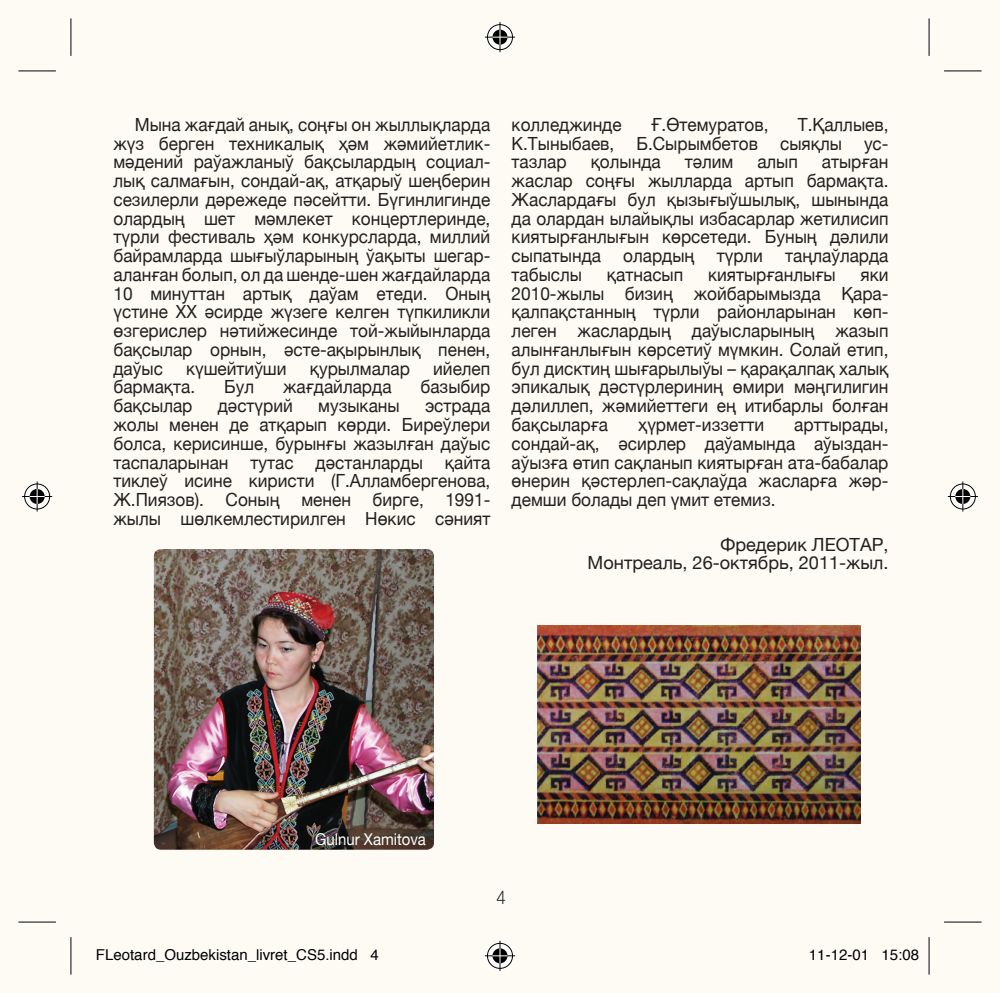
<style>
.page{position:relative;width:1000px;height:993px;background:#fff}
.page>*{position:absolute;margin:0;border:0;box-sizing:border-box;transform-origin:0 0}
.t1{font:300 18.75px "Helvetica Neue";color:#231f20;scale:.9 1}
.Parag_standard{font:18px/18.8px "Helvetica Neue";color:#231f20;text-align:justify;scale:.95 1}
.Corps_de_texte{font:18px "Helvetica Neue";color:#231f20}
.Nom_musicien{font:16.25px "Helvetica Neue";color:#fff;scale:.92 1}
.t2{font:15px "Helvetica";color:#000}
</style>
<div class="page">
<div style="left:0;top:0;width:999px;height:992px;background:#fefaf4"></div>
<img style="left:154px;top:549px;width:280px;height:300px">
<img style="left:537px;top:625px;width:323px;height:198px">
<hr style="left:18px;top:69px;width:38px;height:3px;background:#fff">
<hr style="left:943px;top:69px;width:38px;height:3px;background:#fff">
<hr style="left:18px;top:920px;width:38px;height:3px;background:#fff">
<hr style="left:943px;top:920px;width:38px;height:3px;background:#fff">
<hr style="left:69px;top:18px;width:3px;height:38px;background:#fff">
<hr style="left:69px;top:936px;width:3px;height:38px;background:#fff">
<hr style="left:927px;top:18px;width:3px;height:38px;background:#fff">
<hr style="left:927px;top:936px;width:3px;height:38px;background:#fff">
<hr style="left:18px;top:70px;width:38px;height:1px;background:#000">
<hr style="left:943px;top:70px;width:38px;height:1px;background:#000">
<hr style="left:18px;top:921px;width:38px;height:1px;background:#000">
<hr style="left:943px;top:921px;width:38px;height:1px;background:#000">
<hr style="left:70px;top:18px;width:1px;height:38px;background:#000">
<hr style="left:70px;top:936px;width:1px;height:38px;background:#000">
<hr style="left:928px;top:18px;width:1px;height:38px;background:#000">
<hr style="left:928px;top:936px;width:1px;height:38px;background:#000">
<div style="left:486px;top:23px;width:28px;height:28px;border:3px solid #fff;border-radius:50%"></div>
<hr style="left:485px;top:36px;width:30px;height:3px;background:#fff">
<hr style="left:498px;top:22px;width:3px;height:30px;background:#fff">
<div style="left:491px;top:28px;width:18px;height:18px;border:3px solid #fff;border-radius:50%"></div>
<div style="left:487px;top:24px;width:25px;height:26px;border:1px solid #000;border-radius:50%"></div>
<hr style="left:485px;top:37px;width:30px;height:1px;background:#000">
<hr style="left:499px;top:22px;width:1px;height:30px;background:#000">
<svg style="left:492px;top:30px;width:15px;height:15px"></svg>
<div style="left:486px;top:941px;width:28px;height:28px;border:3px solid #fff;border-radius:50%"></div>
<svg style="left:485px;top:953px;width:30px;height:4px"></svg>
<hr style="left:498px;top:940px;width:3px;height:30px;background:#fff">
<div style="left:491px;top:946px;width:18px;height:18px;border:3px solid #fff;border-radius:50%"></div>
<div style="left:487px;top:942px;width:25px;height:26px;border:1px solid #000;border-radius:50%"></div>
<hr style="left:485px;top:955px;width:30px;height:1px;background:#000">
<hr style="left:499px;top:940px;width:1px;height:30px;background:#000">
<svg style="left:492px;top:948px;width:15px;height:15px"></svg>
<div style="left:23px;top:482px;width:28px;height:28px;border:3px solid #fff;border-radius:50%"></div>
<hr style="left:22px;top:494px;width:30px;height:4px;background:#fff">
<hr style="left:36px;top:481px;width:3px;height:30px;background:#fff">
<div style="left:28px;top:487px;width:18px;height:18px;border:3px solid #fff;border-radius:50%"></div>
<div style="left:24px;top:483px;width:26px;height:26px;border:1px solid #000;border-radius:50%"></div>
<hr style="left:22px;top:496px;width:30px;height:1px;background:#000">
<hr style="left:37px;top:481px;width:1px;height:30px;background:#000">
<svg style="left:30px;top:489px;width:15px;height:15px"></svg>
<div style="left:948px;top:482px;width:28px;height:28px;border:3px solid #fff;border-radius:50%"></div>
<hr style="left:947px;top:494px;width:30px;height:4px;background:#fff">
<hr style="left:961px;top:481px;width:3px;height:30px;background:#fff">
<div style="left:953px;top:487px;width:18px;height:18px;border:3px solid #fff;border-radius:50%"></div>
<div style="left:949px;top:483px;width:26px;height:26px;border:1px solid #000;border-radius:50%"></div>
<hr style="left:947px;top:496px;width:30px;height:1px;background:#000">
<hr style="left:962px;top:481px;width:1px;height:30px;background:#000">
<svg style="left:955px;top:489px;width:15px;height:15px"></svg>
<svg style="left:97px;top:949px;width:260px;height:11px"></svg>
<svg style="left:371px;top:949px;width:7px;height:11px"></svg>
<svg style="left:810px;top:949px;width:56px;height:11px"></svg>
<svg style="left:883px;top:949px;width:35px;height:11px"></svg>
<p class="Parag_standard" style="left:113px;top:114px;width:398px;text-indent:21px">Мына жағдай анық, соңғы он жыллықларда жүз берген техникалық ҳәм жәмийетлик&shy;мәдений раўажланыў бақсылардың социал&shy;лық салмағын, сондай-ақ, атқарыў шеңберин сезилерли дәрежеде пәсейтти. Бүгинлигинде олардың шет мәмлекет концертлеринде, түрли фестиваль ҳәм конкурсларда, миллий байрамларда шығыўларының ўақыты шегар&shy;аланған болып, ол да шенде-шен жағдайларда 10 минуттан артық даўам етеди. Оның үстине ХХ әсирде жүзеге келген түпкиликли өзгерислер нәтийжесинде той-жыйынларда бақсылар орнын, әсте-ақырынлық пенен, даўыс</p>
<p class="Parag_standard" style="left:186px;top:357px;width:107px">күшейтиўши</p>
<p class="Parag_standard" style="left:310px;top:357px;width:107px">қурылмалар</p>
<p class="Parag_standard" style="left:433px;top:357px;width:62px">ийелеп</p>
<p class="Parag_standard" style="left:113px;top:376px;width:88px">бармақта.</p>
<p class="Parag_standard" style="left:224px;top:376px;width:33px">Бул</p>
<p class="Parag_standard" style="left:283px;top:376px;width:116px">жағдайларда</p>
<p class="Parag_standard" style="left:420px;top:376px;width:75px">базыбир</p>
<p class="Parag_standard" style="left:113px;top:395px;width:85px">бақсылар</p>
<p class="Parag_standard" style="left:218px;top:395px;width:81px">дәстүрий</p>
<p class="Parag_standard" style="left:318px;top:395px;width:87px">музыканы</p>
<p class="Parag_standard" style="left:113px;top:395px;width:398px;text-indent:311px">эстрада жолы менен де атқарып көрди. Биреўлери болса, керисинше, бурынғы жазылған даўыс таспаларынан тутас дәстанларды қайта тиклеў исине киристи (Г.Алламбергенова, Ж.Пиязов). Соның менен бирге, 1991- жылы шөлкемлестирилген Нөкис сәният</p>
<p class="Parag_standard" style="left:511px;top:114px;width:117px">колледжинде</p>
<p class="Parag_standard" style="left:651px;top:114px;width:125px">Ғ.Өтемуратов,</p>
<p class="Parag_standard" style="left:511px;top:114px;width:398px;text-indent:286px">Т.Қаллыев, К.Тыныбаев, Б.Сырымбетов сыяқлы ус&shy;тазлар</p>
<p class="Parag_standard" style="left:511px;top:151px;width:398px;text-indent:310px">атырған жаслар соңғы жылларда артып бармақта.<br>Жаслардағы бул қызығыўшылық, шынында да олардан ылайықлы избасарлар жетилисип киятырғанлығын көрсетеди. Буның дәлили сыпатында олардың түрли таңлаўларда табыслы</p>
<p class="Parag_standard" style="left:590px;top:151px;width:75px">қолында</p>
<p class="Parag_standard" style="left:684px;top:151px;width:53px">тәлим</p>
<p class="Parag_standard" style="left:757px;top:151px;width:44px">алып</p>
<p class="Parag_standard" style="left:606px;top:264px;width:82px">қатнасып</p>
<p class="Parag_standard" style="left:708px;top:264px;width:136px">киятырғанлығы</p>
<p class="Parag_standard" style="left:511px;top:264px;width:398px;text-indent:349px">яки 2010-жылы бизиң жойбарымызда Қара&shy;қалпақстанның түрли районларынан көп&shy;леген жаслардың даўысларының жазып алынғанлығын көрсетиў мүмкин. Солай етип, бул дисктиң шығарылыўы – қарақалпақ халық эпикалық дәстүрлериниң өмири мәңгилигин дәлиллеп, жәмийеттеги ең итибарлы болған бақсыларға</p>
<p class="Parag_standard" style="left:511px;top:414px;width:398px;text-indent:282px">арттырады, сондай-ақ, әсирлер даўамында аўыздан&shy;аўызға өтип сақланып киятырған ата-бабалар өнерин қәстерлеп-сақлаўда жасларға жәр&shy;демши болады деп үмит етемиз.</p>
<p class="Corps_de_texte" style="left:720px;top:528px;width:169px">Фредерик ЛЕОТАР,</p>
<p class="Corps_de_texte" style="left:587px;top:547px;width:302px">Монтреаль, 26-октябрь, 2011-жыл.</p>
<p class="Parag_standard" style="left:638px;top:414px;width:134px">ҳүрмет-иззетти</p>
<p class="Nom_musicien" style="left:315px;top:825px;width:122px">Gulnur Xamitova</p>
<p class="t1" style="left:496px;top:882px;width:12px">4</p>
<p class="t2" style="left:96px;top:942px;width:284px">FLeotard_Ouzbekistan_livret_CS5.indd 4</p>
<p class="t2" style="left:808px;top:942px;width:112px">11-12-01 15:08</p>
</div>
